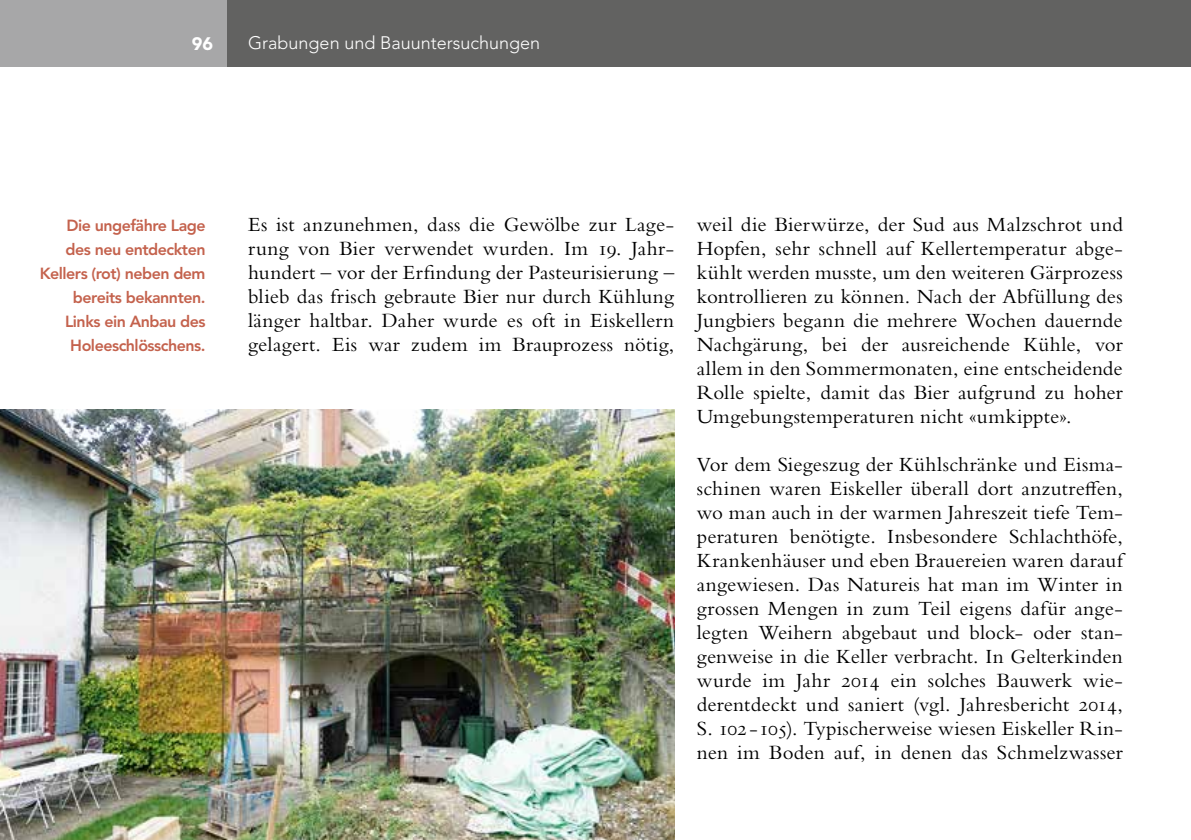
<style>
.page{position:relative;width:1191px;height:840px;background:#fff}
.page>*{position:absolute;margin:0;border:0;box-sizing:border-box;transform-origin:0 0}
.t1{font:21px/24px "Bembo Std";letter-spacing:.01em;color:#000;text-align:justify}
.t2{font:300 18px "Avenir LT Std";color:#fff}
.t3{font:900 18px "Avenir LT Std";color:#fff}
.t4{font:800 16px/24px "Avenir LT Std";letter-spacing:-.03em;color:#c4624d;text-align:right}
</style>
<div class="page">
<div style="left:0;top:0;width:227px;height:67px;background:#a7a7a8"></div>
<div style="left:227px;top:0;width:964px;height:67px;background:#626261"></div>
<img style="left:0;top:409px;width:674px;height:430px">
<p class="t3" style="left:192px;top:33px;width:23px">96</p>
<p class="t2" style="left:248px;top:32px;width:293px">Grabungen und Bauuntersuchungen</p>
<p class="t4" style="left:40px;top:213px;width:167px">Die ungefähre Lage des neu entdeckten<br>Kellers (rot) neben dem bereits bekannten.<br>Links ein Anbau des<br>Holeeschlösschens.</p>
<p class="t1" style="left:248px;top:211px;width:427px">Es ist anzunehmen, dass die Gewölbe zur Lage&shy;rung von Bier verwendet wurden. Im 19. Jahr&shy;hundert – vor der Erfindung der Pasteurisierung – blieb das frisch gebraute Bier nur durch Kühlung länger haltbar. Daher wurde es oft in Eiskellern gelagert. Eis war zudem im Brauprozess nötig,</p>
<p class="t1" style="left:697px;top:211px;width:427px">weil die Bierwürze, der Sud aus Malzschrot und Hopfen, sehr schnell auf Kellertemperatur abge&shy;kühlt werden musste, um den weiteren Gärprozess kontrollieren zu können. Nach der Abfüllung des Jungbiers begann die mehrere Wochen dauernde Nachgärung, bei der ausreichende Kühle, vor allem in den Sommermonaten, eine entscheidende Rolle spielte, damit das Bier aufgrund zu hoher Umgebungstemperaturen nicht «umkippte».</p>
<p class="t1" style="left:697px;top:452px;width:427px">Vor dem Siegeszug der Kühlschränke und Eisma&shy;schinen waren Eiskeller überall dort anzutreffen, wo man auch in der warmen Jahreszeit tiefe Tem&shy;peraturen benötigte. Insbesondere Schlachthöfe, Krankenhäuser und eben Brauereien waren darauf angewiesen. Das Natureis hat man im Winter in grossen Mengen in zum Teil eigens dafür ange&shy;legten Weihern abgebaut und block- oder stan&shy;genweise in die Keller verbracht. In Gelterkinden wurde im Jahr 2014 ein solches Bauwerk wie&shy;derentdeckt und saniert (vgl. Jahresbericht 2014, S. 102-105). Typischerweise wiesen Eiskeller Rin&shy;nen im Boden auf, in denen das Schmelzwasser</p>
</div>
